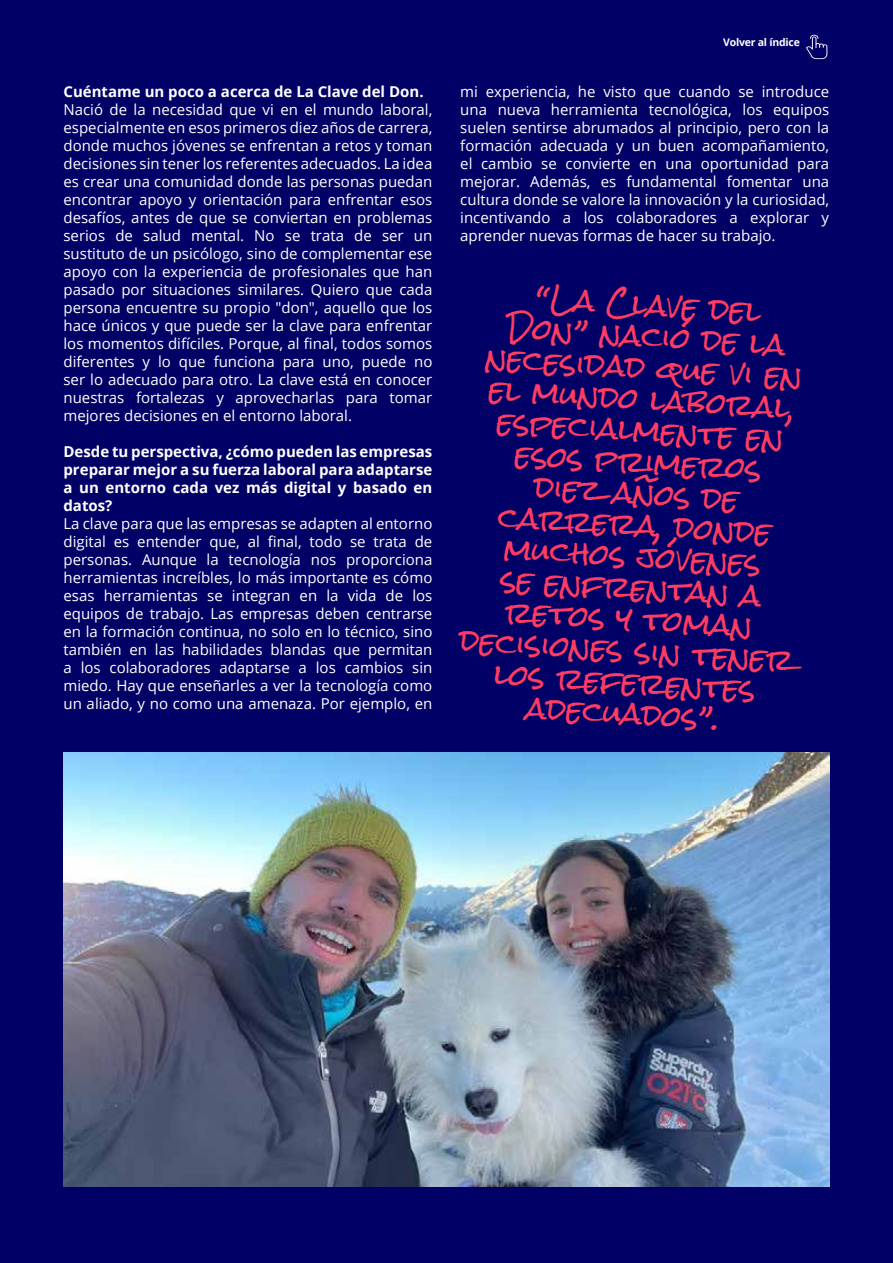
<style>
.page{position:relative;width:893px;height:1263px;background:#006}
.page>*{position:absolute;margin:0;border:0;box-sizing:border-box;transform-origin:0 0}
.t1{font:28.5px/31.5px "Rock Salt";color:#ff3c61;text-align:center}
.t2{font:15px/18px "Open Sans";color:#fff;text-align:justify}
.t3{font:700 15px/18px "Open Sans";color:#fff;text-align:justify}
.t4{font:700 10.5px "Open Sans";letter-spacing:-.02em;color:#fff}
</style>
<div class="page">
<img style="left:64px;top:753px;width:765px;height:433px">
<svg style="left:806px;top:35px;width:21px;height:24px"></svg>
<p class="t3" style="left:63px;top:82px;width:362px">Cuéntame un poco a acerca de La Clave del Don.</p>
<p class="t2" style="left:63px;top:100px;width:370px">Nació de la necesidad que vi en el mundo laboral, especialmente en esos primeros diez años de carrera, donde muchos jóvenes se enfrentan a retos y toman decisiones sin tener los referentes adecuados. La idea es crear una comunidad donde las personas puedan encontrar apoyo y orientación para enfrentar esos desafíos, antes de que se conviertan en problemas serios de salud mental. No se trata de ser un sustituto de un psicólogo, sino de complementar ese apoyo con la experiencia de profesionales que han pasado por situaciones similares. Quiero que cada persona encuentre su propio "don", aquello que los hace únicos y que puede ser la clave para enfrentar los momentos difíciles. Porque, al final, todos somos diferentes y lo que funciona para uno, puede no ser lo adecuado para otro. La clave está en conocer nuestras fortalezas y aprovecharlas para tomar mejores decisiones en el entorno laboral.</p>
<p class="t3" style="left:63px;top:442px;width:370px">Desde tu perspectiva, ¿cómo pueden las empresas preparar mejor a su fuerza laboral para adaptarse a un entorno cada vez más digital y basado en datos?</p>
<p class="t2" style="left:63px;top:514px;width:370px">La clave para que las empresas se adapten al entorno digital es entender que, al final, todo se trata de personas. Aunque la tecnología nos proporciona herramientas increíbles, lo más importante es cómo esas herramientas se integran en la vida de los equipos de trabajo. Las empresas deben centrarse en la formación continua, no solo en lo técnico, sino también en las habilidades blandas que permitan a los colaboradores adaptarse a los cambios sin miedo. Hay que enseñarles a ver la tecnología como un aliado, y no como una amenaza. Por ejemplo, en</p>
<p class="t4" style="left:723px;top:35px;width:78px">Volver al índice</p>
<p class="t2" style="left:460px;top:82px;width:370px">mi experiencia, he visto que cuando se introduce una nueva herramienta tecnológica, los equipos suelen sentirse abrumados al principio, pero con la formación adecuada y un buen acompañamiento, el cambio se convierte en una oportunidad para mejorar. Además, es fundamental fomentar una cultura donde se valore la innovación y la curiosidad, incentivando a los colaboradores a explorar y aprender nuevas formas de hacer su trabajo.</p>
<h1 class="t1" style="left:479px;top:281px;width:336px;rotate:3deg">“La Clave del<br>Don” nació de la necesidad que vi en el mundo laboral, especialmente en esos primeros<br>diez años de carrera, donde muchos jóvenes<br>se enfrentan a retos y toman decisiones sin tener los referentes adecuados”.</h1>
</div>
